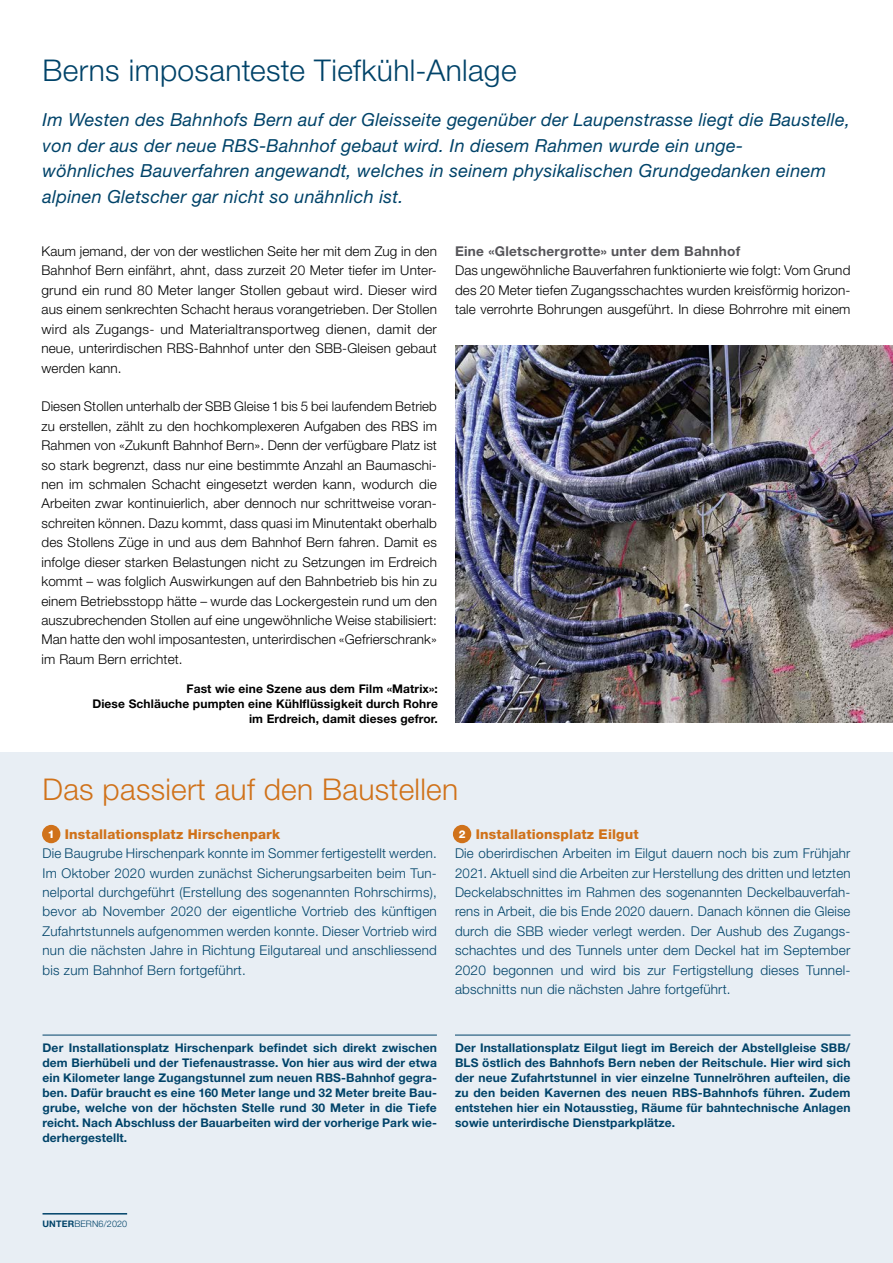
<style>
.page{position:relative;width:893px;height:1263px;background:#fff}
.page>*{position:absolute;margin:0;border:0;box-sizing:border-box;transform-origin:0 0}
.Titel_Haupttext{font:300 30px "Helvetica Neue LT Std";letter-spacing:.01em;color:#004369}
.Titel_Info_Box{font:300 30px "Helvetica Neue LT Std";letter-spacing:.01em;color:#d0721a}
.Lead_Haupttext{font:italic 18px/25.5px "Helvetica Neue LT Std";letter-spacing:.015em;color:#004369}
.Grundtext_Haupttext{font:300 13.5px/19.4px "Helvetica Neue LT Std";letter-spacing:.01em;color:#000;text-align:justify}
.Grundtext_Info_Box{font:300 13.5px/19.5px "Helvetica Neue LT Std";letter-spacing:.015em;color:#004369;text-align:justify}
.Untertitel_Info_Box{font:800 13.5px "Helvetica Neue LT Std";letter-spacing:.01em;color:#d0721a}
.Zwischentitel_Hauptt{font:700 13.5px "Helvetica Neue LT Std";letter-spacing:.02em;color:#56555a}
.Zusatztext_Info_Box{font:700 12px/15px "Helvetica Neue LT Std";letter-spacing:.01em;color:#004369;text-align:justify}
.Bildlegende_Haupttex{font:700 12px/15px "Helvetica Neue LT Std";letter-spacing:.01em;color:#000;text-align:right}
.Untertitel_Info_Box-2{font:800 10.8px "Helvetica Neue LT Std";color:#fff}
.Grundtext_Haupttext-2{font:300 9px "Helvetica Neue LT Std";letter-spacing:.015em;color:#004369}
.s1{font-weight:700}
</style>
<div class="page">
<div style="left:0;top:753px;width:893px;height:510px;background:#e8eef4"></div>
<hr style="left:43px;top:1035px;width:394px;height:1px;background:#004369">
<div style="left:42px;top:825px;width:18px;height:18px;background:#d0721a;border-radius:50%"></div>
<hr style="left:455px;top:1035px;width:395px;height:1px;background:#004369">
<div style="left:453px;top:825px;width:18px;height:18px;background:#d0721a;border-radius:50%"></div>
<hr style="left:43px;top:1213px;width:84px;height:1px;background:#004369">
<img style="left:455px;top:345px;width:438px;height:377px">
<p class="Titel_Haupttext" style="left:43px;top:52px;width:476px">Berns imposanteste Tiefkühl-Anlage</p>
<p class="Lead_Haupttext" style="left:43px;top:107px;width:809px">Im Westen des Bahnhofs Bern auf der Gleisseite gegenüber der Laupenstrasse liegt die Baustelle, von der aus der neue RBS-Bahnhof gebaut wird. In diesem Rahmen wurde ein unge-<br>wöhnliches Bauverfahren angewandt, welches in seinem physikalischen Grundgedanken einem alpinen Gletscher gar nicht so unähnlich ist.</p>
<p class="Grundtext_Haupttext" style="left:41px;top:241px;width:397px">Kaum jemand, der von der westlichen Seite her mit dem Zug in den Bahnhof Bern einfährt, ahnt, dass zurzeit 20 Meter tiefer im Unter&shy;grund ein rund 80 Meter langer Stollen gebaut wird. Dieser wird aus einem senkrechten Schacht heraus vorangetrieben. Der Stollen wird als Zugangs- und Materialtransportweg dienen, damit der neue, unterirdischen RBS-Bahnhof unter den SBB-Gleisen gebaut werden kann.</p>
<p class="Grundtext_Haupttext" style="left:41px;top:397px;width:397px">Diesen Stollen unterhalb der SBB Gleise 1 bis 5 bei laufendem Betrieb zu erstellen, zählt zu den hochkomplexeren Aufgaben des RBS im Rahmen von «Zukunft Bahnhof Bern». Denn der verfügbare Platz ist so stark begrenzt, dass nur eine bestimmte Anzahl an Baumaschi&shy;nen im schmalen Schacht eingesetzt werden kann, wodurch die Arbeiten zwar kontinuierlich, aber dennoch nur schrittweise voran&shy;schreiten können. Dazu kommt, dass quasi im Minutentakt oberhalb des Stollens Züge in und aus dem Bahnhof Bern fahren. Damit es infolge dieser starken Belastungen nicht zu Setzungen im Erdreich kommt – was folglich Auswirkungen auf den Bahnbetrieb bis hin zu einem Betriebsstopp hätte – wurde das Lockergestein rund um den auszubrechenden Stollen auf eine ungewöhnliche Weise stabilisiert:<br>Man hatte den wohl imposantesten, unterirdischen «Gefrierschrank» im Raum Bern errichtet.</p>
<p class="Zwischentitel_Hauptt" style="left:455px;top:243px;width:287px">Eine «Gletschergrotte» unter dem Bahnhof</p>
<p class="Grundtext_Haupttext" style="left:455px;top:260px;width:397px">Das ungewöhnliche Bauverfahren funktionierte wie folgt: Vom Grund des 20 Meter tiefen Zugangsschachtes wurden kreisförmig horizon&shy;tale verrohrte Bohrungen ausgeführt. In diese Bohrrohre mit einem</p>
<p class="Bildlegende_Haupttex" style="left:92px;top:681px;width:347px">Fast wie eine Szene aus dem Film «Matrix»:<br>Diese Schläuche pumpten eine Kühlflüssigkeit durch Rohre im Erdreich, damit dieses gefror.</p>
<p class="Titel_Info_Box" style="left:43px;top:771px;width:417px">Das passiert auf den Baustellen</p>
<p class="Untertitel_Info_Box-2" style="left:48px;top:827px;width:8px">1</p>
<p class="Untertitel_Info_Box" style="left:65px;top:826px;width:217px">Installationsplatz Hirschenpark</p>
<p class="Grundtext_Info_Box" style="left:43px;top:843px;width:396px">Die Baugrube Hirschenpark konnte im Sommer fertigestellt werden.<br>Im Oktober 2020 wurden zunächst Sicherungsarbeiten beim Tun&shy;nelportal durchgeführt (Erstellung des sogenannten Rohrschirms), bevor ab November 2020 der eigentliche Vortrieb des künftigen Zufahrtstunnels aufgenommen werden konnte. Dieser Vortrieb wird nun die nächsten Jahre in Richtung Eilgutareal und anschliessend bis zum Bahnhof Bern fortgeführt.</p>
<p class="Untertitel_Info_Box-2" style="left:459px;top:827px;width:8px">2</p>
<p class="Untertitel_Info_Box" style="left:476px;top:826px;width:164px">Installationsplatz Eilgut</p>
<p class="Grundtext_Info_Box" style="left:455px;top:843px;width:397px;text-align:left">Die oberirdischen Arbeiten im Eilgut dauern noch bis zum Frühjahr 2021. Aktuell sind die Arbeiten zur Herstellung des dritten und letzten Deckelabschnittes im Rahmen des sogenannten Deckelbauverfah&shy;rens in Arbeit, die bis Ende 2020 dauern. Danach können die Gleise durch die SBB wieder verlegt werden. Der Aushub des Zugangs&shy;schachtes und des Tunnels unter dem Deckel hat im September 2020 begonnen und wird bis zur Fertigstellung dieses Tunnel&shy;abschnitts nun die nächsten Jahre fortgeführt.</p>
<p class="Zusatztext_Info_Box" style="left:43px;top:1040px;width:396px">Der Installationsplatz Hirschenpark befindet sich direkt zwischen dem Bierhübeli und der Tiefenaustrasse. Von hier aus wird der etwa ein Kilometer lange Zugangstunnel zum neuen RBS-Bahnhof gegra&shy;ben. Dafür braucht es eine 160 Meter lange und 32 Meter breite Bau&shy;grube, welche von der höchsten Stelle rund 30 Meter in die Tiefe reicht. Nach Abschluss der Bauarbeiten wird der vorherige Park wie&shy;derhergestellt.</p>
<p class="Zusatztext_Info_Box" style="left:455px;top:1040px;width:397px">Der Installationsplatz Eilgut liegt im Bereich der Abstellgleise SBB/ BLS östlich des Bahnhofs Bern neben der Reitschule. Hier wird sich der neue Zufahrtstunnel in vier einzelne Tunnelröhren aufteilen, die zu den beiden Kavernen des neuen RBS-Bahnhofs führen. Zudem entstehen hier ein Notausstieg, Räume für bahntechnische Anlagen sowie unterirdische Dienstparkplätze.</p>
<p class="Grundtext_Haupttext-2" style="left:43px;top:1218px;width:86px"><span class="s1">UNTER</span>BERN6/2020</p>
</div>
